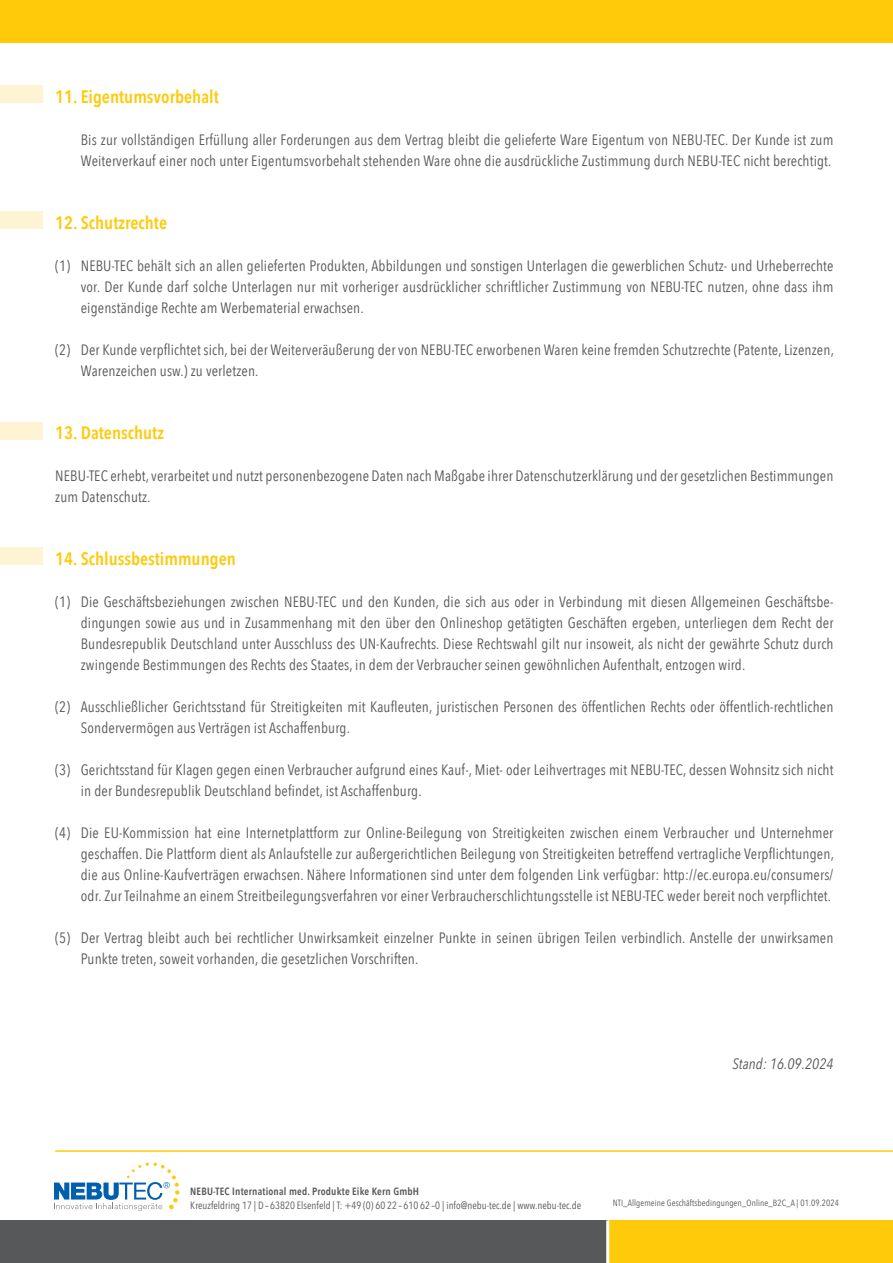
<style>
.page{position:relative;width:893px;height:1263px;background:#fff}
.page>*{position:absolute;margin:0;border:0;box-sizing:border-box;transform-origin:0 0}
.t1{font:600 18px "Avenir Next Condensed";color:#feca0a}
.t2{font:15px/21px "Avenir Next Condensed";letter-spacing:.01em;color:#57585a}
.t3{font:italic 15px "Avenir Next Condensed";letter-spacing:.01em;color:#57585a}
.t4{font:10.5px "Avenir Next Condensed";color:#57585a}
.t5{font:600 10.5px "Avenir Next Condensed";letter-spacing:.02em;color:#57585a}
.t6{font:9px "Avenir Next Condensed";letter-spacing:.01em;color:#57585a}
</style>
<div class="page">
<div style="left:0;top:0;width:893px;height:43px;background:#feca0a"></div>
<svg style="left:54px;top:1162px;width:125px;height:49px"></svg>
<div style="left:0;top:1220px;width:893px;height:43px;background:#57585a"></div>
<div style="left:608px;top:1220px;width:285px;height:43px;background:#feca0a"></div>
<hr style="left:606px;top:1220px;width:3px;height:43px;background:#fff">
<hr style="left:55px;top:1151px;width:838px;height:1px;background:#feca0a">
<div style="left:0;top:86px;width:43px;height:17px;background:#fef3d2"></div>
<div style="left:0;top:212px;width:43px;height:17px;background:#fef3d2"></div>
<div style="left:0;top:422px;width:43px;height:17px;background:#fef3d2"></div>
<div style="left:0;top:548px;width:43px;height:17px;background:#fef3d2"></div>
<p class="t1" style="left:55px;top:81px;width:165px">11. Eigentumsvorbehalt</p>
<p class="t2" style="left:81px;top:129px;width:754px">Bis zur vollständigen Erfüllung aller Forderungen aus dem Vertrag bleibt die gelieferte Ware Eigentum von NEBU-TEC. Der Kunde ist zum<br>Weiterverkauf einer noch unter Eigentumsvorbehalt stehenden Ware ohne die ausdrückliche Zustimmung durch NEBU-TEC nicht berechtigt.</p>
<p class="t1" style="left:55px;top:207px;width:113px">12. Schutzrechte</p>
<p class="t2" style="left:81px;top:255px;width:754px;text-align:justify;text-indent:-26px">(1) NEBU-TEC behält sich an allen gelieferten Produkten, Abbildungen und sonstigen Unterlagen die gewerblichen Schutz- und Urheberrechte vor. Der Kunde darf solche Unterlagen nur mit vorheriger ausdrücklicher schriftlicher Zustimmung von NEBU-TEC nutzen, ohne dass ihm eigenständige Rechte am Werbematerial erwachsen.</p>
<p class="t2" style="left:81px;top:339px;width:755px;text-indent:-26px">(2) Der Kunde verpflichtet sich, bei der Weiterveräußerung der von NEBU-TEC erworbenen Waren keine fremden Schutzrechte (Patente, Lizenzen,<br>Warenzeichen usw.) zu verletzen.</p>
<p class="t1" style="left:55px;top:417px;width:110px">13. Datenschutz</p>
<p class="t2" style="left:55px;top:465px;width:780px">NEBU-TEC erhebt, verarbeitet und nutzt personenbezogene Daten nach Maßgabe ihrer Datenschutzerklärung und der gesetzlichen Bestimmungen zum Datenschutz.</p>
<p class="t1" style="left:55px;top:543px;width:182px">14. Schlussbestimmungen</p>
<p class="t2" style="left:81px;top:591px;width:754px;text-align:justify;text-indent:-26px">(1) Die Geschäftsbeziehungen zwischen NEBU-TEC und den Kunden, die sich aus oder in Verbindung mit diesen Allgemeinen Geschäftsbe&shy;dingungen sowie aus und in Zusammenhang mit den über den Onlineshop getätigten Geschäften ergeben, unterliegen dem Recht der Bundesrepublik Deutschland unter Ausschluss des UN-Kaufrechts. Diese Rechtswahl gilt nur insoweit, als nicht der gewährte Schutz durch zwingende Bestimmungen des Rechts des Staates, in dem der Verbraucher seinen gewöhnlichen Aufenthalt, entzogen wird.</p>
<p class="t2" style="left:81px;top:696px;width:754px;text-indent:-26px">(2) Ausschließlicher Gerichtsstand für Streitigkeiten mit Kaufleuten, juristischen Personen des öffentlichen Rechts oder öffentlich-rechtlichen<br>Sondervermögen aus Verträgen ist Aschaffenburg.</p>
<p class="t2" style="left:81px;top:759px;width:754px;text-indent:-26px">(3) Gerichtsstand für Klagen gegen einen Verbraucher aufgrund eines Kauf-, Miet- oder Leihvertrages mit NEBU-TEC, dessen Wohnsitz sich nicht in der Bundesrepublik Deutschland befindet, ist Aschaffenburg.</p>
<p class="t2" style="left:81px;top:822px;width:755px;text-align:justify;text-indent:-26px">(4) Die EU-Kommission hat eine Internetplattform zur Online-Beilegung von Streitigkeiten zwischen einem Verbraucher und Unternehmer geschaffen. Die Plattform dient als Anlaufstelle zur außergerichtlichen Beilegung von Streitigkeiten betreffend vertragliche Verpflichtungen, die aus Online-Kaufverträgen erwachsen. Nähere Informationen sind unter dem folgenden Link verfügbar: http://ec.europa.eu/consumers/ odr. Zur Teilnahme an einem Streitbeilegungsverfahren vor einer Verbraucherschlichtungsstelle ist NEBU-TEC weder bereit noch verpflichtet.</p>
<p class="t2" style="left:81px;top:927px;width:754px;text-indent:-26px">(5) Der Vertrag bleibt auch bei rechtlicher Unwirksamkeit einzelner Punkte in seinen übrigen Teilen verbindlich. Anstelle der unwirksamen<br>Punkte treten, soweit vorhanden, die gesetzlichen Vorschriften.</p>
<p class="t3" style="left:732px;top:1055px;width:103px">Stand: 16.09.2024</p>
<p class="t5" style="left:190px;top:1182px;width:230px">NEBU-TEC International med. Produkte Eike Kern GmbH</p>
<p class="t4" style="left:190px;top:1196px;width:392px">Kreuzfeldring 17 | D– 63820 Elsenfeld | T: +49 (0) 60 22 – 610 62 –0 | info@nebu-tec.de | www.nebu-tec.de</p>
<p class="t6" style="left:613px;top:1195px;width:228px">NTI_Allgemeine Geschäftsbedingungen_Online_B2C_A | 01.09.2024</p>
</div>
